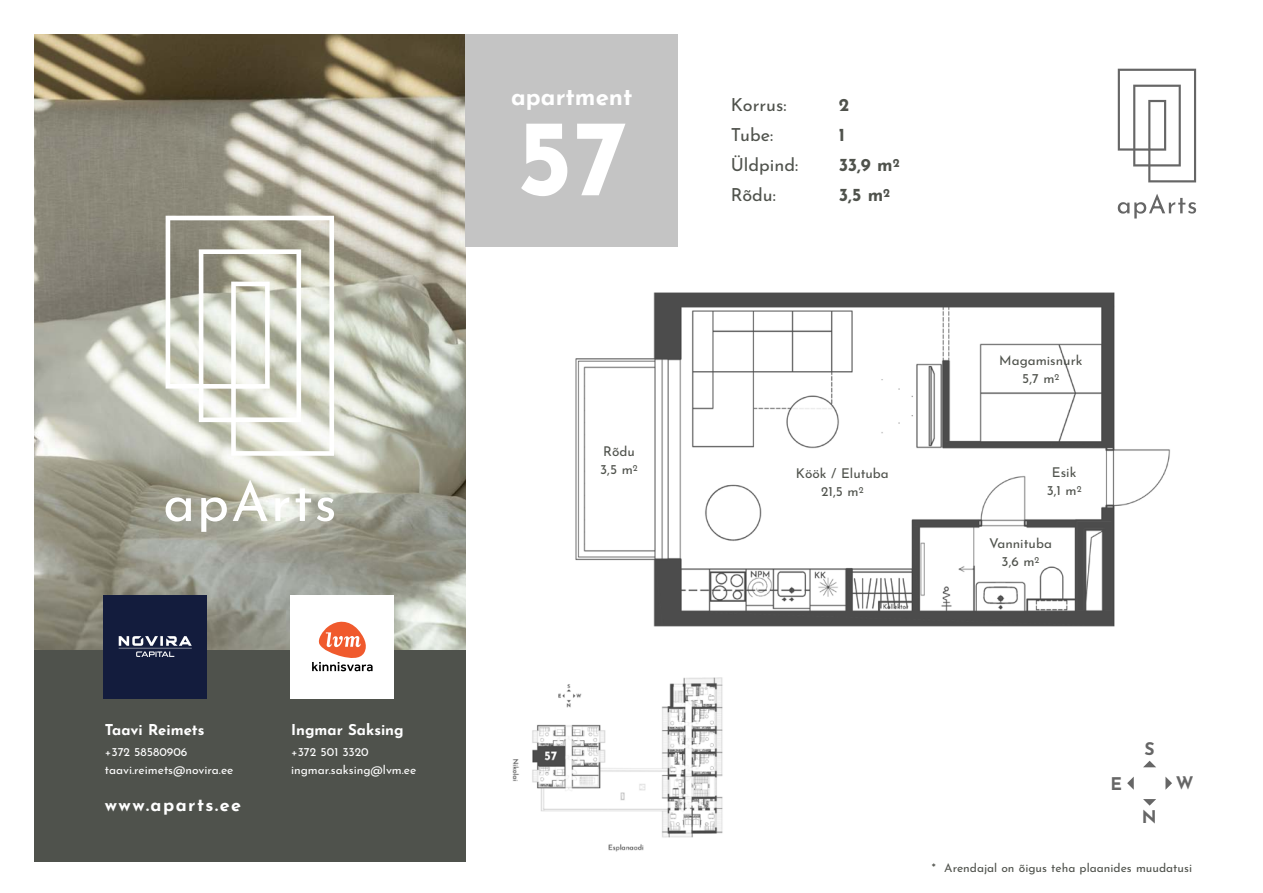
<style>
.page{position:relative;width:1263px;height:893px;background:#fff}
.page>*{position:absolute;margin:0;border:0;box-sizing:border-box;transform-origin:0 0}
.t1{font:700 108px "Josefin Sans";color:#fff}
.t2{font:700 24px "Josefin Sans";color:#fff}
.t3{font:18px "Josefin Sans";color:#4f524c}
.t4{font:700 18px "Josefin Sans";letter-spacing:.08em;color:#fff}
.t5{font:700 18px "Josefin Sans";color:#4f524c}
.t6{font:700 17.4px "Josefin Sans";color:#666}
.t7{font:700 15px "Josefin Sans";color:#fff}
.t8{font:13.5px/18px "Josefin Sans";color:#4f524c;text-align:center}
.t9{font:12px/18px "Josefin Sans";color:#fff}
.t10{font:12px "Josefin Sans";color:#4f524c}
</style>
<div class="page">
<div style="left:34px;top:649px;width:432px;height:213px;background:#4f524c"></div>
<img style="left:34px;top:34px;width:432px;height:615px">
<svg style="left:166px;top:497px;width:25px;height:24px"></svg>
<svg style="left:201px;top:497px;width:26px;height:35px"></svg>
<svg style="left:233px;top:480px;width:35px;height:41px"></svg>
<svg style="left:275px;top:497px;width:14px;height:24px"></svg>
<svg style="left:296px;top:488px;width:15px;height:33px"></svg>
<svg style="left:317px;top:497px;width:17px;height:24px"></svg>
<svg style="left:166px;top:216px;width:168px;height:240px"></svg>
<svg style="left:1127px;top:761px;width:45px;height:45px"></svg>
<div style="left:291px;top:595px;width:103px;height:103px;background:#fff"></div>
<svg style="left:312px;top:621px;width:61px;height:50px"></svg>
<div style="left:103px;top:595px;width:104px;height:103px;background:#131c3d"></div>
<svg style="left:119px;top:636px;width:73px;height:21px"></svg>
<div style="left:466px;top:34px;width:212px;height:213px;background:#c4c4c4"></div>
<svg style="left:1118px;top:194px;width:78px;height:25px"></svg>
<svg style="left:1118px;top:69px;width:78px;height:113px"></svg>
<img style="left:575px;top:292px;width:595px;height:386px">
<img style="left:512px;top:678px;width:211px;height:174px">
<div style="left:589px;top:435px;width:60px;height:53px;background:#fff"></div>
<p class="t7" style="left:105px;top:717px;width:101px">Taavi Reimets</p>
<p class="t9" style="left:105px;top:742px;width:130px">+372 58580906 taavi.reimets@novira.ee</p>
<h3 class="t4" style="left:105px;top:789px;width:138px">www.aparts.ee</h3>
<p class="t7" style="left:291px;top:717px;width:114px">Ingmar Saksing</p>
<p class="t9" style="left:291px;top:742px;width:127px">+372 501 3320 ingmar.saksing@lvm.ee</p>
<h2 class="t2" style="left:511px;top:75px;width:123px">apartment</h2>
<h1 class="t1" style="left:517px;top:61px;width:112px">57</h1>
<p class="t8" style="left:600px;top:441px;width:39px;text-align:left">Rõdu<br>3,5 m<sup>2</sup></p>
<h3 class="t3" style="left:731px;top:90px;width:57px">Korrus:</h3>
<h3 class="t5" style="left:839px;top:89px;width:12px">2</h3>
<h3 class="t3" style="left:731px;top:120px;width:44px">Tube:</h3>
<h3 class="t5" style="left:839px;top:119px;width:8px">1</h3>
<h3 class="t3" style="left:731px;top:150px;width:69px">Üldpind:</h3>
<h3 class="t5" style="left:839px;top:149px;width:62px">33,9 m<sup>2</sup></h3>
<h3 class="t3" style="left:731px;top:180px;width:47px">Rõdu:</h3>
<h3 class="t5" style="left:839px;top:179px;width:53px">3,5 m<sup>2</sup></h3>
<p class="t8" style="left:796px;top:463px;width:94px">Köök / Elutuba<br>21,5 m<sup>2</sup></p>
<p class="t8" style="left:999px;top:349px;width:85px">Magamisnurk<br>5,7 m<sup>2</sup></p>
<p class="t8" style="left:1047px;top:461px;width:37px">Esik<br>3,1 m<sup>2</sup></p>
<p class="t8" style="left:989px;top:533px;width:64px">Vannituba<br>3,6 m<sup>2</sup></p>
<h3 class="t6" style="left:1144px;top:733px;width:12px">S</h3>
<h3 class="t6" style="left:1111px;top:768px;width:13px">E</h3>
<h3 class="t6" style="left:1176px;top:768px;width:19px">W</h3>
<h3 class="t6" style="left:1142px;top:801px;width:16px">N</h3>
<p class="t10" style="left:932px;top:857px;width:262px">* Arendajal on õigus teha plaanides muudatusi</p>
</div>
